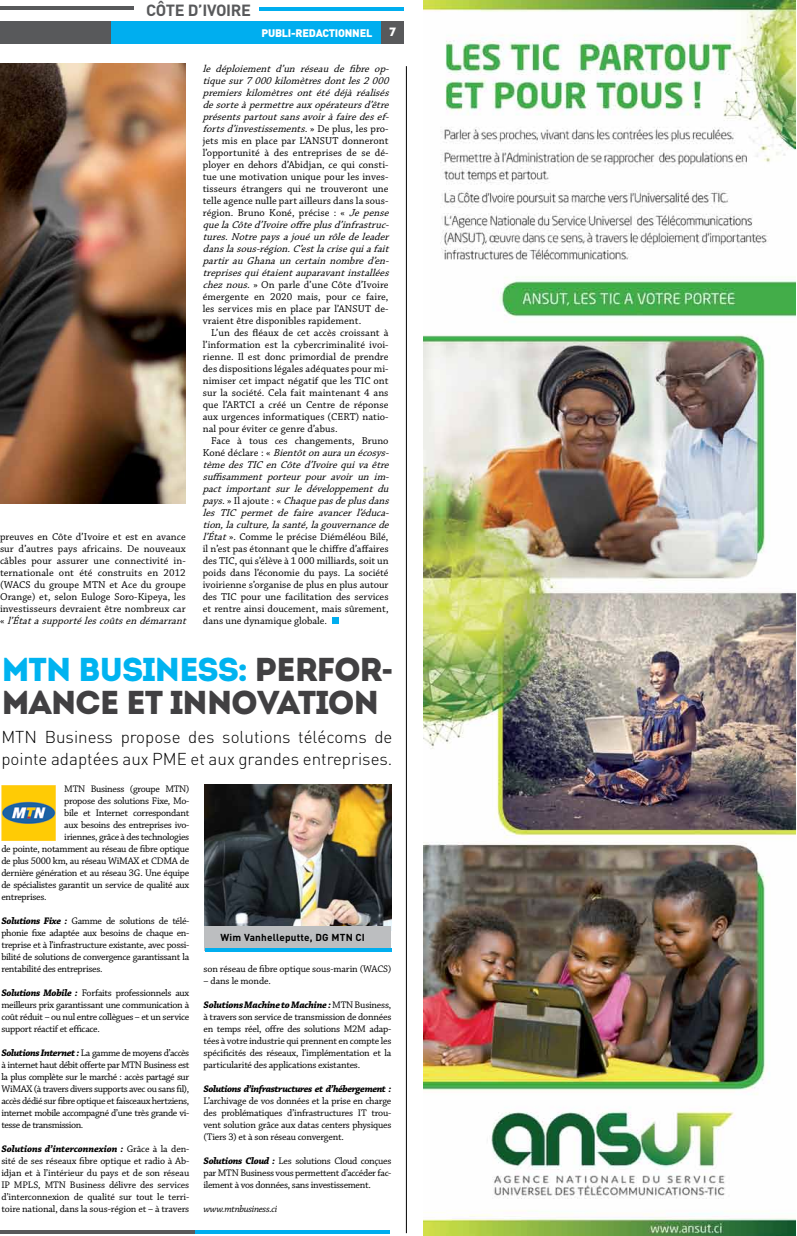
<style>
.page{position:relative;width:797px;height:1236px;background:#fff}
.page>*{position:absolute;margin:0;border:0;box-sizing:border-box;transform-origin:0 0}
.t1{font:33.1px/33.1px "Intro";letter-spacing:-.04em;color:#414042}
.t2{font:300 17px/22px "DIN";color:#000;text-align:right}
.t3{font:700 16px "DIN";color:#58595b}
.t4{font:12px "Intro";color:#fff}
.t5{font:900 10.9px "DIN";color:#fff}
.t6{font:10.5px/12px "Chaparral Pro";color:#000}
.t7{font:italic 10.5px/12px "Chaparral Pro";color:#000}
.t8{font:10px/12px "Chaparral Pro";letter-spacing:-.03em;color:#000;text-align:justify}
.t9{font:10px "Chaparral Pro";letter-spacing:-.01em;color:#000}
.t10{font:italic 700 10px "Chaparral Pro";letter-spacing:-.045em;color:#000}
.t11{font:700 10px "DIN";letter-spacing:.02em;color:#000}
.t12{font:italic 10px "Chaparral Pro";letter-spacing:-.03em;color:#000}
.s1{font-style:normal}
.s2{font-style:italic}
.s3{color:#00b3f0}
.s4{font-family:"Impact"}
.s5{font-weight:700;font-style:italic}
</style>
<div class="page">
<div style="left:105px;top:21px;width:281px;height:23px;background:#00aeef"></div>
<div style="left:0;top:21px;width:111px;height:23px;background:#58595b"></div>
<div style="left:381px;top:21px;width:23px;height:23px;background:#58595b"></div>
<hr style="left:259px;top:7px;width:145px;height:3px;background:#00aeef">
<hr style="left:0;top:7px;width:133px;height:3px;background:#58595b">
<hr style="left:406px;top:66px;width:1px;height:1167px;background:#000">
<hr style="left:0;top:1231px;width:195px;height:3px;background:#58595b">
<hr style="left:195px;top:1231px;width:195px;height:3px;background:#00aeef">
<div style="left:332px;top:617px;width:6px;height:7px;background:#00aeef"></div>
<img style="left:423px;top:0;width:372px;height:1236px">
<img style="left:0;top:64px;width:186px;height:439px">
<img style="left:205px;top:785px;width:186px;height:141px">
<div style="left:205px;top:926px;width:186px;height:24px;background:#bcbec0"></div>
<hr style="left:205px;top:949px;width:186px;height:3px;background:#00aeef">
<img style="left:1px;top:785px;width:55px;height:56px">
<h3 class="t3" style="left:146px;top:0;width:20px">CÔTE</h3>
<h3 class="t3" style="left:188px;top:0;width:54px">D’IVOIRE</h3>
<p class="t5" style="left:261px;top:25px;width:42px">PUBLI-REDA</p>
<p class="t5" style="left:322px;top:25px;width:14px">CTIONNEL</p>
<p class="t4" style="left:389px;top:25px;width:8px">7</p>
<p class="t7" style="left:203px;top:63px;width:191px">le déploiement d’un réseau de fibre op&shy;tiquesur7000kilomètresdontles2000 premiers kilomètres ont été déjà réalisés desorteàpermettreauxopérateursd’être présentspartoutsansavoiràfairedesef&shy;fortsd’investissements.<span class="s1">» D e p l u s , l e s p r o - jets mis en place par L’ANSUT donneront l’opportunité à des entreprises de se dé&shy;ployer en dehors d’Abidjan, ce qui consti&shy;tue une motivation unique pour les inves&shy;tisseurs étrangers qui ne trouveront une telle agence nulle part ailleurs dans la sous&shy;région. Bruno Koné, précise : «</span> Je pense quelaCôted’Ivoireoffreplusd’infrastruc&shy;tures.Notrepaysajouéunrôledeleader danslasous-région.C’estlacrisequiafait partir au Ghana un certain nombre d’en&shy;treprisesquiétaientauparavantinstallées cheznous.<span class="s1">» On parle d’une Côte d’Ivoire émergente en 2020 mais, pour ce faire, les services mis en place par l’ANSUT de&shy;vraient être disponibles rapidement.</span></p>
<p class="t6" style="left:203px;top:327px;width:187px;text-align:justify;text-indent:9px">L’un des fléaux de cet accès croissant à l’information est la cybercriminalité ivoi&shy;rienne. Il est donc primordial de prendre des dispositions légales adéquates pour mi&shy;nimiser cet impact négatif que les TIC ont sur la société. Cela fait maintenant 4 ans que l’ARTCI a créé un Centre de réponse aux urgences informatiques (CERT) natio&shy;nal pour éviter ce genre d’abus.</p>
<p class="t6" style="left:203px;top:435px;width:191px;text-indent:9px">Face à tous ces changements, Bruno K o n é d é c l a r e : « <span class="s2">Bientôtonauraunécosys&shy;tèmedesTICenCôted’Ivoirequivaêtre suffisamment porteur pour avoir un im&shy;pact important sur le développement du pays.</span>» I l a j o u t e : « <span class="s2">Chaquepasdeplusdans les TIC permet de faire avancer l’éduca&shy;tion,laculture,lasanté,lagouvernancede l’État</span>». Comme le précise Diéméléou Bilé, il n’est pas étonnant que le chiffre d’affaires des TIC, qui s’élève à 1 000 milliards, soit un poids dans l’économie du pays. La société ivoirienne s’organise de plus en plus autour des TIC pour une facilitation des services et rentre ainsi doucement, mais sûrement, dans une dynamique globale.</p>
<h1 class="t1" style="left:1px;top:653px;width:392px"><span class="s3">MTN BUSINESS:</span> PERFOR<span class="s4">-<br></span>MANCE ET INNOVATION</h1>
<h2 class="t2" style="left:1px;top:726px;width:12px">MTN</h2>
<p class="t6" style="left:0;top:531px;width:191px">preuves en Côte d’Ivoire et est en avance sur d’autres pays africains. De nouveaux câbles pour assurer une connectivité in&shy;ternationale ont été construits en 2012 (WACS du groupe MTN et Ace du groupe Orange) et, selon Euloge Soro-Kipeya, les investisseurs devraient être nombreux car « <span class="s2">l’Étatasupportélescoûtsendémarrant</span></p>
<h2 class="t2" style="left:1px;top:726px;width:392px">B usiness propose des solutions télécoms de pointe adaptées aux PME et aux grandes entreprises.</h2>
<p class="t8" style="left:64px;top:783px;width:126px">MTN Business (groupe MTN)</p>
<p class="t8" style="left:64px;top:795px;width:126px">propose des solutions Fixe, Mo-</p>
<p class="t8" style="left:64px;top:807px;width:126px">bile et Internet correspondant</p>
<p class="t8" style="left:64px;top:819px;width:126px">aux besoins des entreprises ivo-</p>
<p class="t8" style="left:64px;top:831px;width:126px">iriennes, grâce à des technologies</p>
<p class="t8" style="left:1px;top:843px;width:189px">de pointe, notamment au réseau de fibre optique</p>
<p class="t8" style="left:1px;top:855px;width:189px">de plus 5000 km, au réseau WiMAX et CDMA de</p>
<p class="t8" style="left:1px;top:867px;width:189px">dernière génération et au réseau 3G. Une équipe</p>
<p class="t8" style="left:1px;top:879px;width:189px">de spécialistes garantit un service de qualité aux</p>
<p class="t8" style="left:1px;top:891px;width:47px">entreprises.</p>
<p class="t8" style="left:1px;top:915px;width:189px"><span class="s5">Solutions Fixe :</span> Gamme de solutions de télé&shy;phonie fixe adaptée aux besoins de chaque en&shy;treprise et à l’infrastructure existante, avec possi&shy;bilité de solutions de convergence garantissant la rentabilité des entreprises.</p>
<p class="t8" style="left:1px;top:987px;width:189px"><span class="s5">Solutions Mobile :</span> Forfaits professionnels aux meilleurs prix garantissant une communication à coût réduit – ou nul entre collègues – et un service support réactif et efficace.</p>
<p class="t8" style="left:1px;top:1047px;width:189px"><span class="s5">Solutions Internet :</span> La gamme de moyens d’accès à internet haut débit offerte par MTN Business est la plus complète sur le marché : accès partagé sur WiMAX (à travers divers supports avec ou sans fil), accès dédié sur fibre optique et faisceaux hertziens, internet mobile accompagné d’une très grande vi&shy;tesse de transmission.</p>
<p class="t8" style="left:1px;top:1143px;width:189px"><span class="s5">Solutions d’interconnexion :</span> Grâce à la den&shy;sité de ses réseaux fibre optique et radio à Ab&shy;idjan et à l’intérieur du pays et de son réseau IP MPLS, MTN Business délivre des services d’interconnexion de qualité sur tout le terri&shy;toire national, dans la sous-région et – à travers</p>
<p class="t11" style="left:220px;top:931px;width:146px">Wim Vanhelleputte, DG MTN CI</p>
<p class="t9" style="left:203px;top:963px;width:189px">son réseau de fibre optique sous-marin (WACS)</p>
<p class="t9" style="left:203px;top:975px;width:69px">– dans le monde.</p>
<p class="t8" style="left:203px;top:999px;width:189px"><span class="s5">Solutions Machine to Machine :</span> MTN Business, à travers son service de transmission de données en temps réel, offre des solutions M2M adap&shy;tées à votre industrie qui prennent en compte les spécificités des réseaux, l’implémentation et la particularité des applications existantes.</p>
<p class="t10" style="left:203px;top:1083px;width:189px">Solutions d’infrastructures et d’hébergement :</p>
<p class="t8" style="left:203px;top:1095px;width:189px">L’archivage de vos données et la prise en charge des problématiques d’infrastructures IT trou&shy;vent solution grâce aux datas centers physiques (Tiers 3) et à son réseau convergent.</p>
<p class="t8" style="left:203px;top:1155px;width:189px"><span class="s5">Solutions Cloud :</span> Les solutions Cloud conçues par MTN Business vous permettent d’accéder fac&shy;ilement à vos données, sans investissement.</p>
<p class="t12" style="left:203px;top:1204px;width:75px">www.mtnbusiness.ci</p>
</div>
